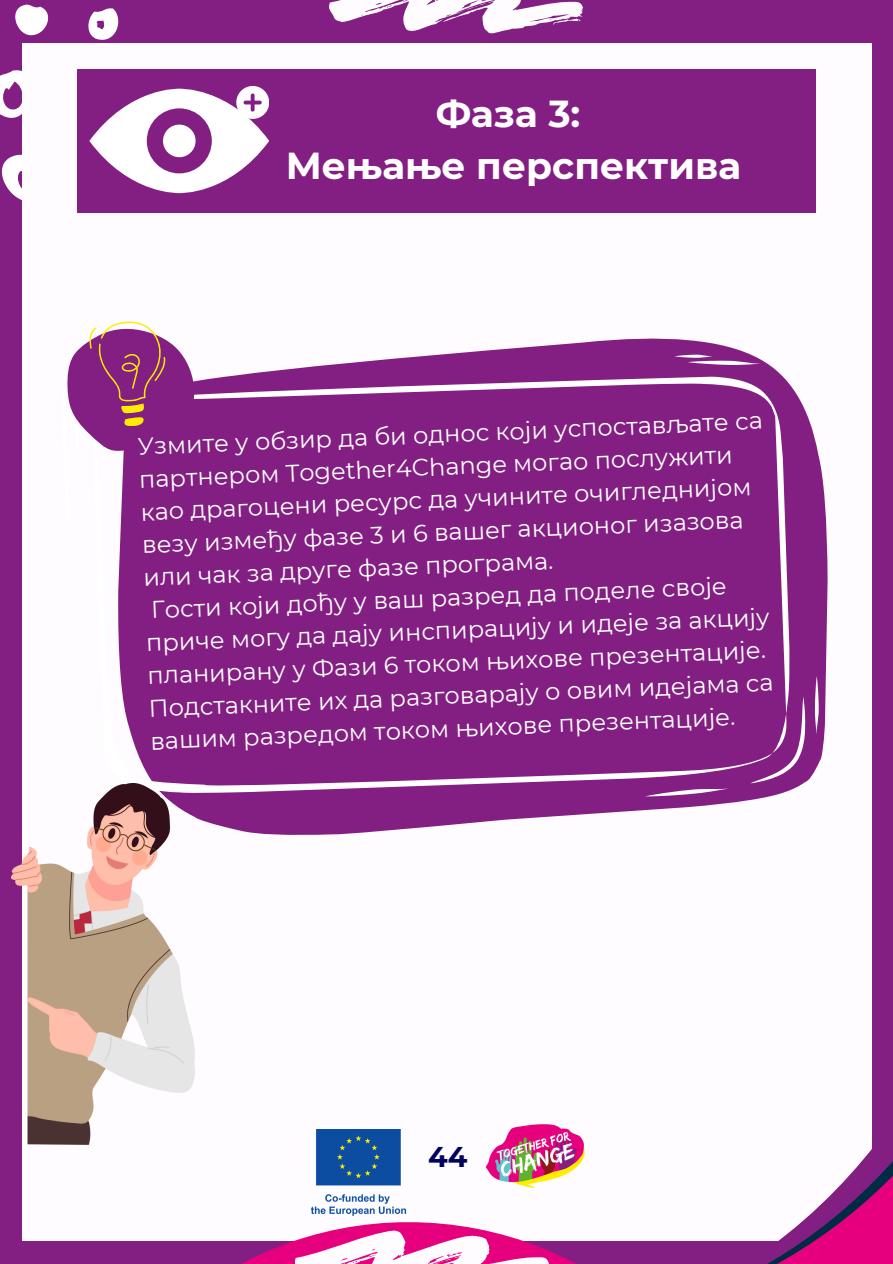
<style>
.page{position:relative;width:893px;height:1264px;background:#fff}
.page>*{position:absolute;margin:0;border:0;box-sizing:border-box;transform-origin:0 0}
.t1{font:700 37.5px/51.8px "Montserrat";color:#fff;text-align:center}
.t2{font:700 28.5px "Montserrat";color:#01045f}
.t3{font:24px/33px "Montserrat";color:#fff}
</style>
<div class="page">
<div style="left:0;top:0;width:892px;height:1263px;background:#831f82"></div>
<svg style="left:15px;top:4px;width:34px;height:32px"></svg>
<svg style="left:88px;top:8px;width:31px;height:32px"></svg>
<svg style="left:0;top:64px;width:23px;height:71px"></svg>
<svg style="left:1px;top:152px;width:22px;height:50px"></svg>
<div style="left:23px;top:43px;width:848px;height:1197px;background:#fefcff"></div>
<svg style="left:195px;top:1124px;width:422px;height:139px"></svg>
<svg style="left:329px;top:0;width:253px;height:34px"></svg>
<svg style="left:295px;top:1230px;width:253px;height:33px"></svg>
<div style="left:77px;top:69px;width:738px;height:143px;background:#831f82"></div>
<svg style="left:89px;top:86px;width:180px;height:108px"></svg>
<div style="left:163px;top:125px;width:32px;height:32px;background:#fff;border-radius:50%"></div>
<svg style="left:194px;top:338px;width:634px;height:497px"></svg>
<div style="left:118px;top:353px;width:686px;height:463px;background:#831f82"></div>
<svg style="left:744px;top:676px;width:77px;height:107px"></svg>
<svg style="left:674px;top:353px;width:85px;height:16px"></svg>
<svg style="left:644px;top:787px;width:84px;height:10px"></svg>
<svg style="left:67px;top:321px;width:127px;height:209px"></svg>
<img style="left:12px;top:783px;width:182px;height:361px">
<svg style="left:617px;top:1063px;width:275px;height:200px"></svg>
<p class="t1" style="left:286px;top:88px;width:456px">Фаза 3:<br>Мењање перспектива</p>
<p class="t3" style="left:137px;top:428px;width:626px;rotate:-2deg">Узмите у обзир да би однос који успостављате са партнером Together4Change могао послужити као драгоцени ресурс да учините очигледнијом везу између фазе 3 и 6 вашег акционог изазова или чак за друге фазе програма.</p>
<p class="t3" style="left:144px;top:591px;width:627px;rotate:-2deg">Гости који дођу у ваш разред да поделе своје приче могу да дају инспирацију и идеје за акцију планирану у Фази 6 током њихове презентације.<br>Подстакните их да разговарају о овим идејама са вашим разредом током њихове презентације.</p>
<p class="t2" style="left:428px;top:1139px;width:41px">44</p>
</div>
